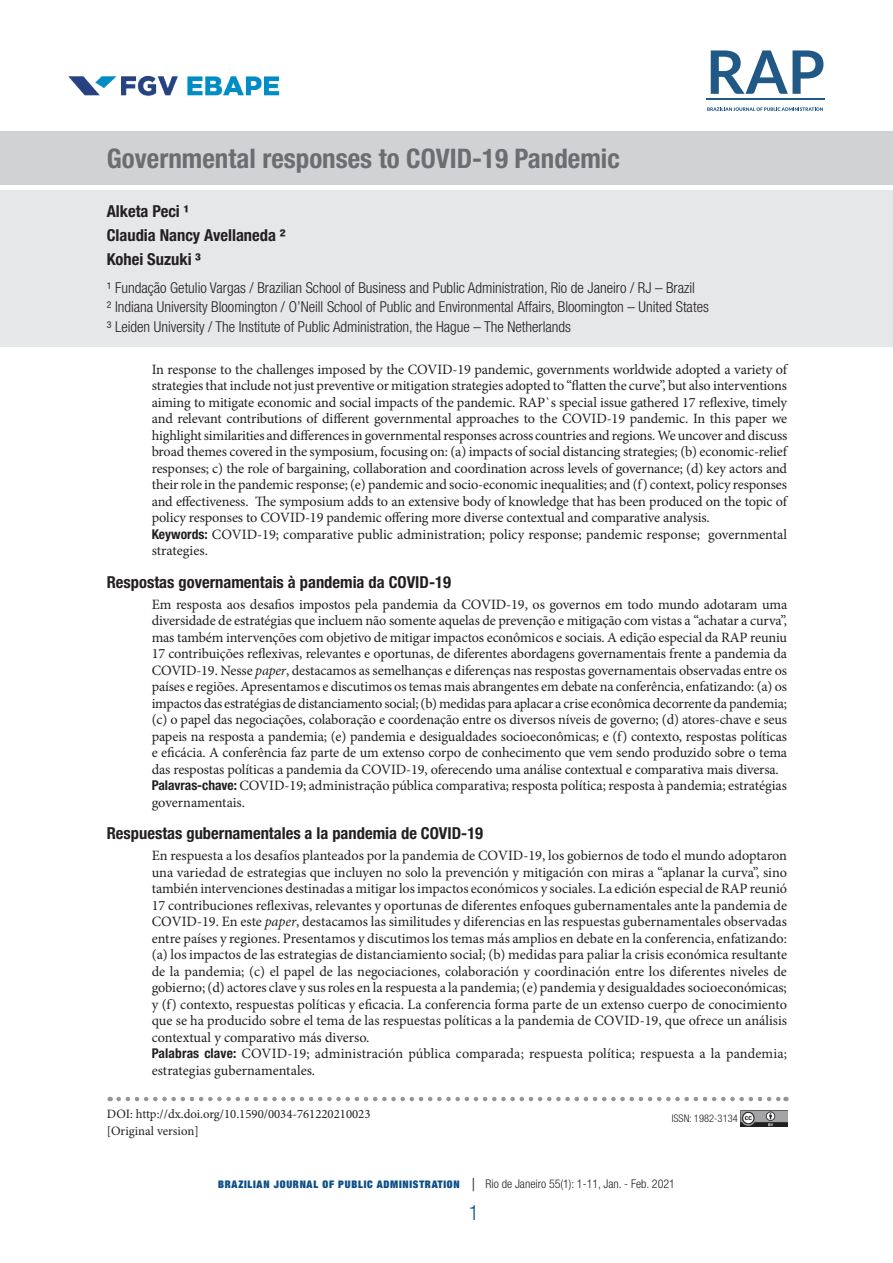
<style>
.page{position:relative;width:893px;height:1263px;background:#fff}
.page>*{position:absolute;margin:0;border:0;box-sizing:border-box;transform-origin:0 0}
.t1{font:700 condensed 27px "Helvetica Neue LT Std";color:#6c6d70}
.t2{font:300 condensed 21px "Helvetica Neue LT Std";color:#0c4f89}
.t3{font:700 condensed 16.5px/23.7px "Helvetica Neue LT Std";color:#231f20}
.t4{font:300 condensed 15px/19.5px "Helvetica Neue LT Std";color:#231f20}
.t5{font:14.25px/16.5px "Minion Pro";letter-spacing:-.01em;color:#231f20}
.t6{font:12.75px "Minion Pro";color:#231f20}
.t7{font:900 expanded 10.5px "Helvetica Neue";letter-spacing:.07em;color:#0c4f89}
.t8{font:300 condensed 10.5px "Helvetica Neue LT Std";color:#231f20}
.s1{font-family:"Helvetica Neue LT Std";font-weight:700;font-stretch:condensed;font-size:13.5px}
.s2{font-style:italic}
.s3{font-family:"Helvetica Neue LT Std";font-weight:300;font-stretch:condensed;font-size:18px;color:#231f20}
.s4{font-family:"Helvetica Neue LT Std";font-weight:300;font-stretch:condensed;font-size:12px;color:#231f20}
</style>
<div class="page">
<img style="left:68px;top:75px;width:212px;height:21px">
<svg style="left:707px;top:107px;width:116px;height:4px"></svg>
<hr style="left:706px;top:98px;width:119px;height:2px;background:#205886">
<svg style="left:711px;top:50px;width:112px;height:44px"></svg>
<div style="left:0;top:131px;width:892px;height:54px;background:#d1d2d4"></div>
<div style="left:0;top:190px;width:892px;height:157px;background:#e6e7e9"></div>
<svg style="left:119px;top:1097px;width:667px;height:4px"></svg>
<img style="left:740px;top:1110px;width:47px;height:17px">
<h1 class="t1" style="left:107px;top:142px;width:515px">Governmental responses to COVID-19 Pandemic</h1>
<p class="t3" style="left:107px;top:199px;width:180px">Alketa Peci ¹<br>Claudia Nancy Avellaneda ²<br>Kohei Suzuki ³</p>
<p class="t4" style="left:107px;top:278px;width:604px">¹ Fundação Getulio Vargas / Brazilian School of Business and Public Administration, Rio de Janeiro / RJ – Brazil<br>² Indiana University Bloomington / O’Neill School of Public and Environmental Affairs, Bloomington – United States<br>³ Leiden University / The Institute of Public Administration, the Hague – The Netherlands</p>
<p class="t5" style="left:152px;top:361px;width:637px">In response to the challenges imposed by the COVID-19 pandemic, governments worldwide adopted a variety of strategies that include not just preventive or mitigation strategies adopted to “flatten the curve”, but also interventions aiming to mitigate economic and social impacts of the pandemic. RAP`s special issue gathered 17 reflexive, timely and relevant contributions of different governmental approaches to the COVID-19 pandemic. In this paper we highlight similarities and differences in governmental responses across countries and regions. We uncover and discuss broad themes covered in the symposium, focusing on: (a) impacts of social distancing strategies; (b) economic-relief responses; c) the role of bargaining, collaboration and coordination across levels of governance; (d) key actors and their role in the pandemic response; (e) pandemic and socio-economic inequalities; and (f) context, policy responses and effectiveness. The symposium adds to an extensive body of knowledge that has been produced on the topic of policy responses to COVID-19 pandemic offering more diverse contextual and comparative analysis.<br><span class="s1">Keywords:</span> COVID-19; comparative public administration; policy response; pandemic response; governmental strategies.</p>
<p class="t3" style="left:107px;top:570px;width:346px">Respostas governamentais à pandemia da COVID-19</p>
<p class="t5" style="left:152px;top:596px;width:637px">Em resposta aos desafios impostos pela pandemia da COVID-19, os governos em todo mundo adotaram uma diversidade de estratégias que incluem não somente aquelas de prevenção e mitigação com vistas a “achatar a curva”, mas também intervenções com objetivo de mitigar impactos econômicos e sociais. A edição especial da RAP reuniu 17 contribuições reflexivas, relevantes e oportunas, de diferentes abordagens governamentais frente a pandemia da COVID-19. Nesse <span class="s2">paper</span>, destacamos as semelhanças e diferenças nas respostas governamentais observadas entre os países e regiões. Apresentamos e discutimos os temas mais abrangentes em debate na conferência, enfatizando: (a) os impactos das estratégias de distanciamento social; (b) medidas para aplacar a crise econômica decorrente da pandemia; (c) o papel das negociações, colaboração e coordenação entre os diversos níveis de governo; (d) atores-chave e seus papeis na resposta a pandemia; (e) pandemia e desigualdades socioeconômicas; e (f) contexto, respostas políticas e eficácia. A conferência faz parte de um extenso corpo de conhecimento que vem sendo produzido sobre o tema das respostas políticas a pandemia da COVID-19, oferecendo uma análise contextual e comparativa mais diversa.<br><span class="s1">Palavras-chave:</span> COVID-19; administração pública comparativa; resposta política; resposta à pandemia; estratégias governamentais.</p>
<p class="t3" style="left:107px;top:821px;width:378px">Respuestas gubernamentales a la pandemia de COVID-19</p>
<p class="t5" style="left:152px;top:847px;width:637px">En respuesta a los desafíos planteados por la pandemia de COVID-19, los gobiernos de todo el mundo adoptaron una variedad de estrategias que incluyen no solo la prevención y mitigación con miras a “aplanar la curva”, sino también intervenciones destinadas a mitigar los impactos económicos y sociales. La edición especial de RAP reunió 17 contribuciones reflexivas, relevantes y oportunas de diferentes enfoques gubernamentales ante la pandemia de COVID-19. En este <span class="s2">paper</span>, destacamos las similitudes y diferencias en las respuestas gubernamentales observadas entre países y regiones. Presentamos y discutimos los temas más amplios en debate en la conferencia, enfatizando: (a) los impactos de las estrategias de distanciamiento social; (b) medidas para paliar la crisis económica resultante de la pandemia; (c) el papel de las negociaciones, colaboración y coordinación entre los diferentes niveles de gobierno; (d) actores clave y sus roles en la respuesta a la pandemia; (e) pandemia y desigualdades socioeconómicas; y (f) contexto, respuestas políticas y eficacia. La conferencia forma parte de un extenso cuerpo de conocimiento que se ha producido sobre el tema de las respuestas políticas a la pandemia de COVID-19, que ofrece un análisis contextual y comparativo más diverso.<br><span class="s1">Palabras clave:</span> COVID-19; administración pública comparada; respuesta política; respuesta a la pandemia; estrategias gubernamentales.</p>
<p class="t6" style="left:107px;top:1105px;width:265px">DOI: http://dx.doi.org/10.1590/0034-761220210023</p>
<p class="t8" style="left:672px;top:1112px;width:68px">ISSN: 1982-3134</p>
<p class="t6" style="left:107px;top:1122px;width:94px">[Original version]</p>
<p class="t7" style="left:218px;top:1177px;width:458px">BRAZILIAN JOURNAL OF PUBLIC ADMINISTRATION <span class="s3">|</span> <span class="s4">Rio de Janeiro 55(1): 1-11, Jan. - Feb. 2021</span></p>
<h2 class="t2" style="left:469px;top:1200px;width:12px">1</h2>
</div>
